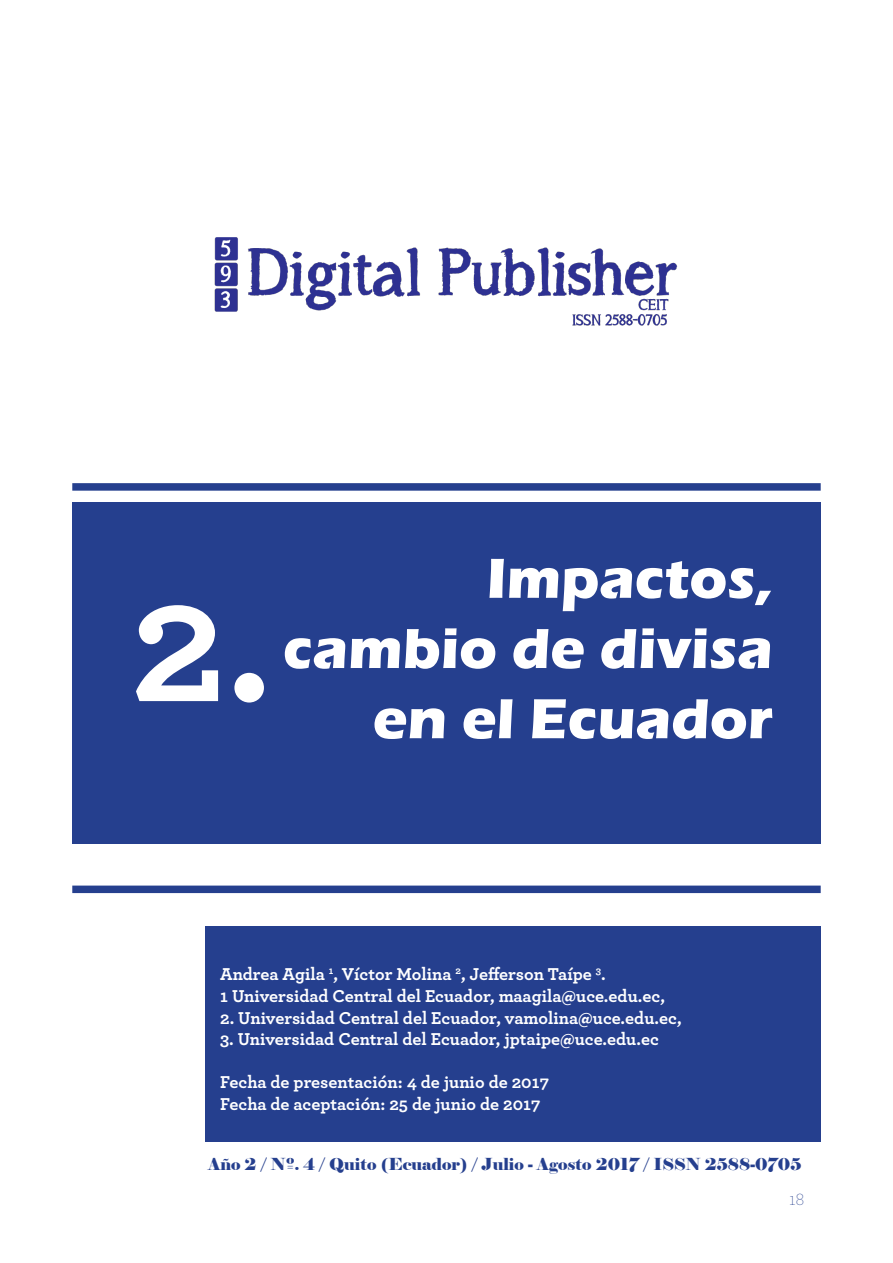
<style>
.page{position:relative;width:893px;height:1263px;background:#fff}
.page>*{position:absolute;margin:0;border:0;box-sizing:border-box;transform-origin:0 0}
.t1{font:700 180px "Archer";color:#fff}
.t2{font:700 58.5px "Eras ITC";color:#fff}
.t3{font:700 18px "Archer";color:#fff}
.t4{font:200 18px "Archer";color:#253f8e}
.t5{font:16.5px "Elephant";color:#253f8e}
</style>
<div class="page">
<div style="left:72px;top:502px;width:749px;height:342px;background:#253f8e"></div>
<div style="left:206px;top:926px;width:615px;height:215px;background:#253f8e"></div>
<img style="left:214px;top:237px;width:464px;height:88px">
<div style="left:72px;top:483px;width:749px;height:8px;background:#253f8e"></div>
<div style="left:72px;top:885px;width:749px;height:8px;background:#253f8e"></div>
<p class="t1" style="left:131px;top:499px;width:143px">2.</p>
<p class="t2" style="left:486px;top:545px;width:288px">Impactos,</p>
<p class="t2" style="left:283px;top:615px;width:491px">cambio de divisa</p>
<p class="t2" style="left:373px;top:685px;width:402px">en el Ecuador</p>
<p class="t3" style="left:220px;top:960px;width:387px">Andrea Agila <sup>1</sup>, Víctor Molina <sup>2</sup>, Jefferson Taípe <sup>3</sup>.</p>
<p class="t3" style="left:220px;top:982px;width:446px">1 Universidad Central del Ecuador, maagila@uce.edu.ec,</p>
<p class="t3" style="left:220px;top:1003px;width:463px">2. Universidad Central del Ecuador, vamolina@uce.edu.ec,</p>
<p class="t3" style="left:220px;top:1025px;width:440px">3. Universidad Central del Ecuador, jptaipe@uce.edu.ec</p>
<p class="t3" style="left:220px;top:1068px;width:331px">Fecha de presentación: 4 de junio de 2017</p>
<p class="t3" style="left:220px;top:1090px;width:322px">Fecha de aceptación: 25 de junio de 2017</p>
<p class="t5" style="left:208px;top:1154px;width:595px">Año 2 / Nº. 4 / Quito (Ecuador) / Julio - Agosto 2017 / ISSN 2588-0705</p>
<p class="t4" style="left:789px;top:1188px;width:16px">18</p>
</div>
